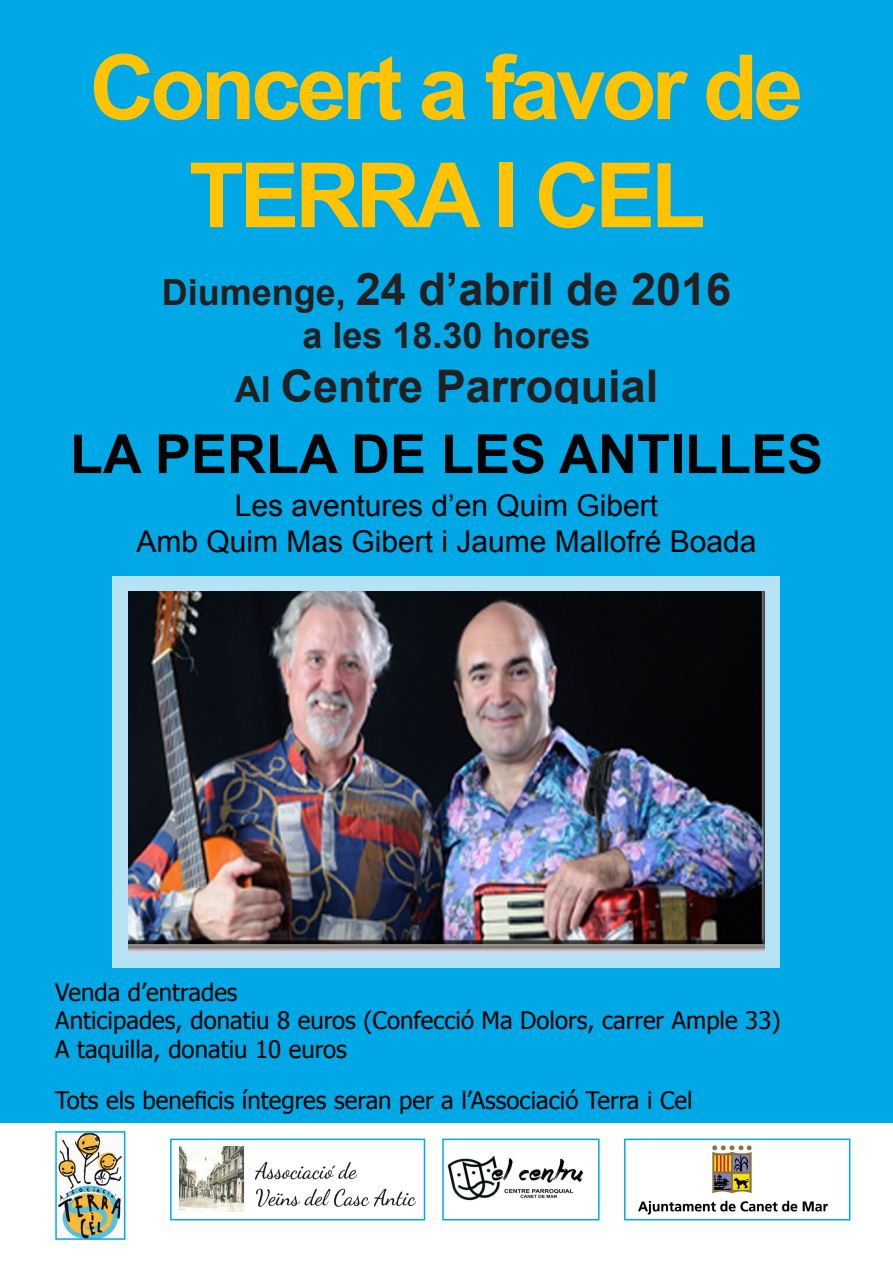
<style>
.page{position:relative;width:893px;height:1263px;background:#fff}
.page>*{position:absolute;margin:0;border:0;box-sizing:border-box;transform-origin:0 0}
.títol{font:700 90px "Arial";letter-spacing:-.05em;color:#ffc304}
.informació{font:700 54px "Arial";color:#000}
.t1{font:700 45px "Arial";color:#231f20}
.t2{font:700 36px "Arial";color:#231f20}
.informació-2{font:30px "Arial";color:#000}
.t3{font:24px "Tahoma";color:#000}
.s1{font-size:36px}
</style>
<div class="page">
<div style="left:0;top:0;width:893px;height:281px;background:#00a9e5"></div>
<div style="left:0;top:247px;width:893px;height:182px;background:#00a9e5"></div>
<img style="left:638px;top:1145px;width:190px;height:70px">
<div style="left:624px;top:1138px;width:226px;height:82px;border:2px solid #00a9e5"></div>
<div style="left:0;top:404px;width:893px;height:612px;background:#00a9e5"></div>
<div style="left:113px;top:576px;width:667px;height:391px;background:#b6e2f6"></div>
<img style="left:129px;top:591px;width:635px;height:361px">
<div style="left:0;top:982px;width:893px;height:141px;background:#00a9e5"></div>
<img style="left:179px;top:1146px;width:237px;height:65px">
<div style="left:170px;top:1138px;width:255px;height:82px;border:2px solid #00a9e5"></div>
<img style="left:447px;top:1155px;width:136px;height:46px">
<div style="left:442px;top:1138px;width:158px;height:82px;border:2px solid #00a9e5"></div>
<img style="left:58px;top:1134px;width:64px;height:103px">
<div style="left:55px;top:1131px;width:70px;height:109px;border:2px solid #00a9e5"></div>
<p class="títol" style="left:90px;top:27px;width:715px">Concert a favor de</p>
<p class="títol" style="left:189px;top:135px;width:518px">TERRA I CEL</p>
<p class="t1" style="left:162px;top:259px;width:571px"><span class="s1">Diumenge,</span> 24 d’abril de 2016</p>
<p class="t2" style="left:302px;top:311px;width:290px">a les 18.30 hores</p>
<p class="t1" style="left:235px;top:356px;width:425px"><span class="s1">Al</span> Centre Parroquial</p>
<p class="informació" style="left:70px;top:418px;width:755px">LA PERLA DE LES ANTILLES</p>
<p class="informació-2" style="left:235px;top:486px;width:425px">Les aventures d’en Quim Gibert</p>
<p class="informació-2" style="left:136px;top:522px;width:622px">Amb Quim Mas Gibert i Jaume Mallofré Boada</p>
<p class="t3" style="left:55px;top:976px;width:184px">Venda d’entrades</p>
<p class="t3" style="left:55px;top:1005px;width:727px">Anticipades, donatiu 8 euros (Confecció Ma Dolors, carrer Ample 33)</p>
<p class="t3" style="left:55px;top:1033px;width:293px">A taquilla, donatiu 10 euros</p>
<p class="t3" style="left:55px;top:1084px;width:639px">Tots els beneficis íntegres seran per a l’Associació Terra i Cel</p>
</div>
